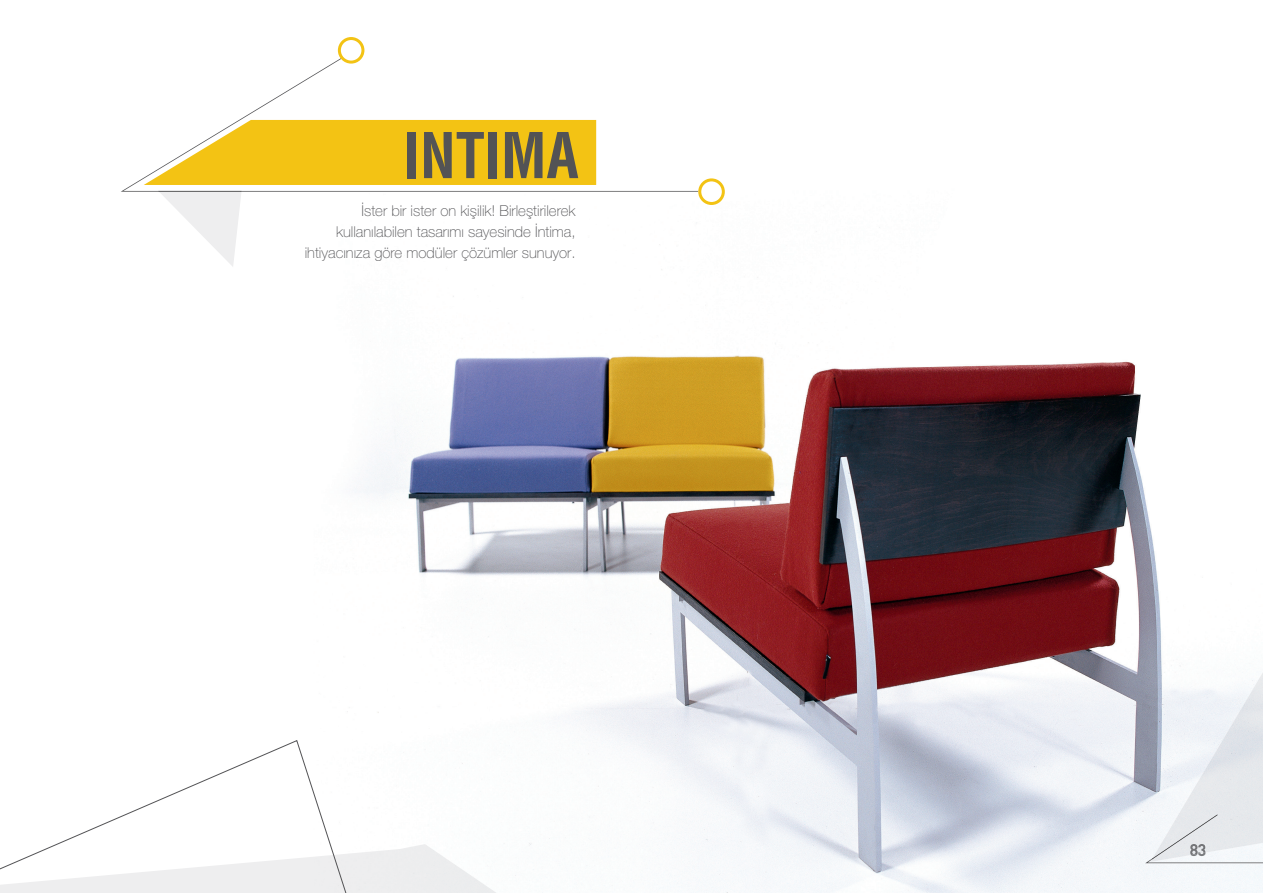
<style>
.page{position:relative;width:1263px;height:893px;background:#fff}
.page>*{position:absolute;margin:0;border:0;box-sizing:border-box;transform-origin:0 0}
.t1{font:700 condensed 61.5px "Helvetica";color:#535355;scale:.95 1}
.t2{font:700 16.5px "DIN";color:#787a7d}
.t3{font:15px/21px "Helvetica";color:#535355;text-align:right}
</style>
<div class="page">
<img style="left:347px;top:180px;width:916px;height:713px">
<img style="left:1150px;top:672px;width:113px;height:142px">
<svg style="left:1145px;top:814px;width:118px;height:49px"></svg>
<img style="left:390px;top:844px;width:107px;height:49px">
<svg style="left:0;top:740px;width:390px;height:153px"></svg>
<svg style="left:121px;top:58px;width:577px;height:134px"></svg>
<svg style="left:158px;top:191px;width:84px;height:75px"></svg>
<div style="left:698px;top:178px;width:27px;height:27px;border:3px solid #f3c314;border-radius:50%"></div>
<div style="left:338px;top:37px;width:26px;height:27px;border:3px solid #f3c314;border-radius:50%"></div>
<svg style="left:144px;top:120px;width:452px;height:65px;background:#f3c92f"></svg>
<h1 class="t1" style="left:404px;top:118px;width:186px">INTIMA</h1>
<p class="t3" style="left:305px;top:200px;width:272px">İster bir ister on kişilik! Birleştirilerek kullanılabilen tasarımı sayesinde İntima, ihtiyacınıza göre modüler çözümler sunuyor.</p>
<p class="t2" style="left:1189px;top:839px;width:18px">83</p>
</div>
